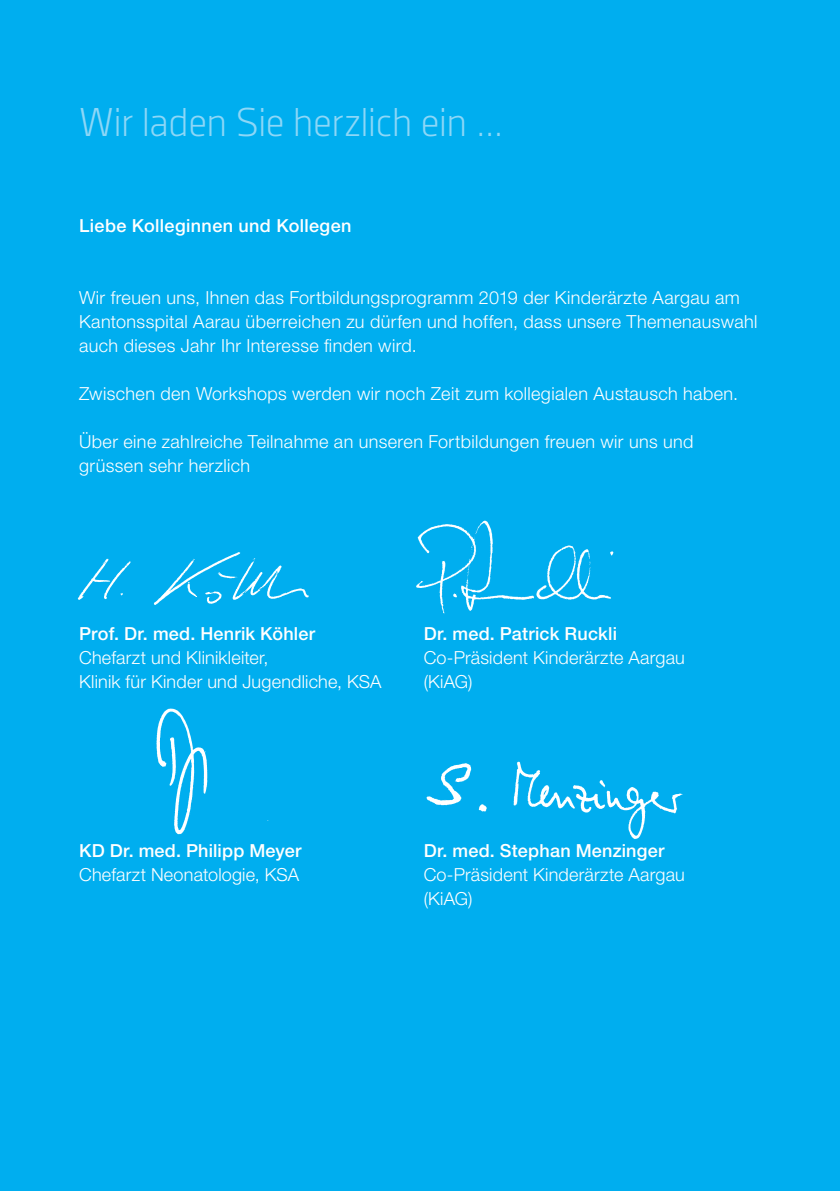
<style>
.page{position:relative;width:840px;height:1191px;background:#fff}
.page>*{position:absolute;margin:0;border:0;box-sizing:border-box;transform-origin:0 0}
.t1{font:300 40px "Decima Nova";letter-spacing:-.005em;color:#8dd7f7}
.t2{font:300 18px/24px "Helvetica Neue LT Std";letter-spacing:.02em;color:#fff}
.t3{font:500 18px "Helvetica Neue LT Std";letter-spacing:.015em;color:#fff}
</style>
<div class="page">
<div style="left:1px;top:0;width:838px;height:1191px;background:#00aeef"></div>
<img style="left:77px;top:552px;width:232px;height:53px">
<img style="left:156px;top:708px;width:113px;height:135px">
<img style="left:416px;top:520px;width:198px;height:94px">
<img style="left:426px;top:761px;width:257px;height:78px">
<h1 class="t1" style="left:79px;top:99px;width:425px">Wir laden Sie herzlich ein …</h1>
<p class="t3" style="left:79px;top:215px;width:274px">Liebe Kolleginnen und Kollegen</p>
<p class="t2" style="left:79px;top:285px;width:679px">Wir freuen uns, Ihnen das Fortbildungsprogramm 2019 der Kinderärzte Aargau am<br>Kantonsspital Aarau überreichen zu dürfen und hoffen, dass unsere Themenauswahl auch dieses Jahr Ihr Interesse finden wird.</p>
<p class="t2" style="left:79px;top:381px;width:660px">Zwischen den Workshops werden wir noch Zeit zum kollegialen Austausch haben.</p>
<p class="t2" style="left:79px;top:429px;width:615px">Über eine zahlreiche Teilnahme an unseren Fortbildungen freuen wir uns und grüssen sehr herzlich</p>
<p class="t3" style="left:79px;top:623px;width:237px">Prof. Dr. med. Henrik Köhler</p>
<p class="t3" style="left:423px;top:623px;width:195px">Dr. med. Patrick Ruckli</p>
<p class="t2" style="left:79px;top:645px;width:191px">Chefarzt und Klinikleiter,</p>
<p class="t2" style="left:423px;top:645px;width:262px">Co-Präsident Kinderärzte Aargau</p>
<p class="t2" style="left:79px;top:669px;width:304px">Klinik für Kinder und Jugendliche, KSA</p>
<p class="t2" style="left:423px;top:669px;width:50px">(KiAG)</p>
<p class="t3" style="left:79px;top:839px;width:224px">KD Dr. med. Philipp Meyer</p>
<p class="t3" style="left:423px;top:839px;width:242px">Dr. med. Stephan Menzinger</p>
<p class="t2" style="left:79px;top:861px;width:221px">Chefarzt Neonatologie, KSA</p>
<p class="t2" style="left:423px;top:861px;width:262px">Co-Präsident Kinderärzte Aargau (KiAG)</p>
</div>
